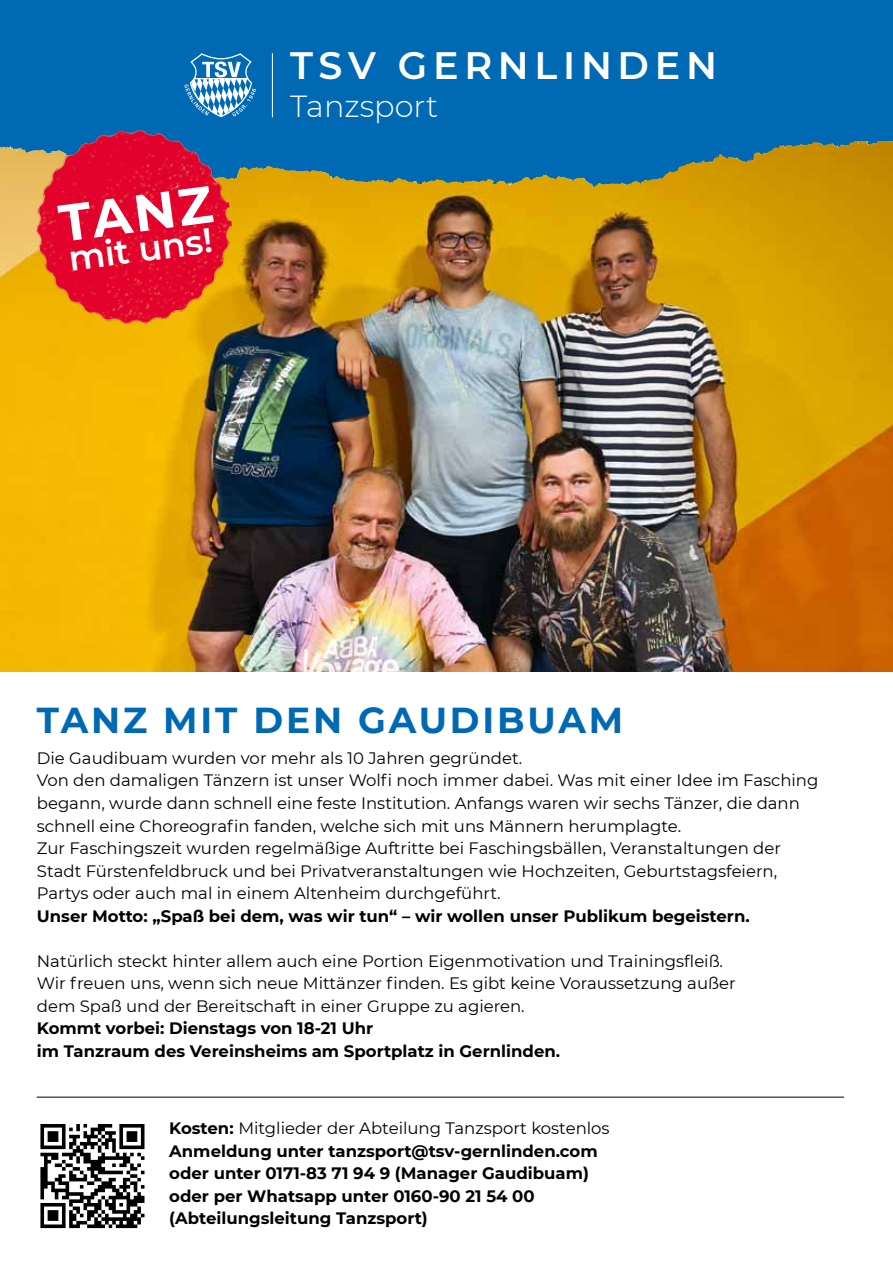
<style>
.page{position:relative;width:893px;height:1263px;background:#fff}
.page>*{position:absolute;margin:0;border:0;box-sizing:border-box;transform-origin:0 0}
.t1{font:700 51.9px "Montserrat";color:#fff}
.t2{font:600 38.1px "Montserrat";letter-spacing:.15em;color:#fff}
.t3{font:700 36px "Montserrat";letter-spacing:.08em;color:#0069b4}
.t4{font:600 34.5px "Montserrat";color:#fff}
.t5{font:300 30.3px "Montserrat";color:#fff}
.t6{font:16.5px/22.5px "Montserrat";color:#000}
.t7{font:700 16.5px/22.5px "Montserrat";color:#000}
.s1{font-weight:400}
</style>
<div class="page">
<img style="left:0;top:140px;width:893px;height:532px">
<img style="left:0;top:140px;width:25px;height:17px">
<div style="left:0;top:0;width:893px;height:140px;background:#0069b4"></div>
<svg style="left:184px;top:54px;width:72px;height:64px"></svg>
<hr style="left:272px;top:53px;width:1px;height:64px;background:#fff">
<img style="left:25px;top:129px;width:218px;height:208px">
<svg style="left:40px;top:1124px;width:104px;height:104px"></svg>
<hr style="left:37px;top:1097px;width:807px;height:1px;background:#000">
<h1 class="t1" style="left:55px;top:186px;width:156px;rotate:-7deg">tanz</h1>
<h3 class="t4" style="left:65px;top:235px;width:146px;rotate:-8deg">MIT UNS!</h3>
<h2 class="t2" style="left:290px;top:39px;width:428px">TSV GERNLINDEN</h2>
<h3 class="t5" style="left:290px;top:86px;width:150px">Tanzsport</h3>
<h3 class="t3" style="left:37px;top:694px;width:588px">tanz mit den gaudibuam</h3>
<p class="t6" style="left:37px;top:746px;width:783px">Die Gaudibuam wurden vor mehr als 10 Jahren gegründet.<br>Von den damaligen Tänzern ist unser Wolfi noch immer dabei. Was mit einer Idee im Fasching begann, wurde dann schnell eine feste Institution. Anfangs waren wir sechs Tänzer, die dann schnell eine Choreografin fanden, welche sich mit uns Männern herumplagte.<br>Zur Faschingszeit wurden regelmäßige Auftritte bei Faschingsbällen, Veranstaltungen der Stadt Fürstenfeldbruck und bei Privatveranstaltungen wie Hochzeiten, Geburtstagsfeiern, Partys oder auch mal in einem Altenheim durchgeführt.</p>
<p class="t7" style="left:37px;top:903px;width:714px">Unser Motto: „Spaß bei dem, was wir tun“ – wir wollen unser Publikum begeistern.</p>
<p class="t6" style="left:37px;top:949px;width:700px">Natürlich steckt hinter allem auch eine Portion Eigenmotivation und Trainingsfleiß.<br>Wir freuen uns, wenn sich neue Mittänzer finden. Es gibt keine Voraussetzung außer dem Spaß und der Bereitschaft in einer Gruppe zu agieren.</p>
<p class="t7" style="left:37px;top:1016px;width:525px">Kommt vorbei: Dienstags von 18-21 Uhr<br>im Tanzraum des Vereinsheims am Sportplatz in Gernlinden.</p>
<p class="t7" style="left:169px;top:1116px;width:442px">Kosten: <span class="s1">Mitglieder der Abteilung Tanzsport kostenlos </span>Anmeldung unter tanzsport@tsv-gernlinden.com oder unter 0171-83 71 94 9 (Manager Gaudibuam) oder per Whatsapp unter 0160-90 21 54 00 (Abteilungsleitung Tanzsport)</p>
</div>
